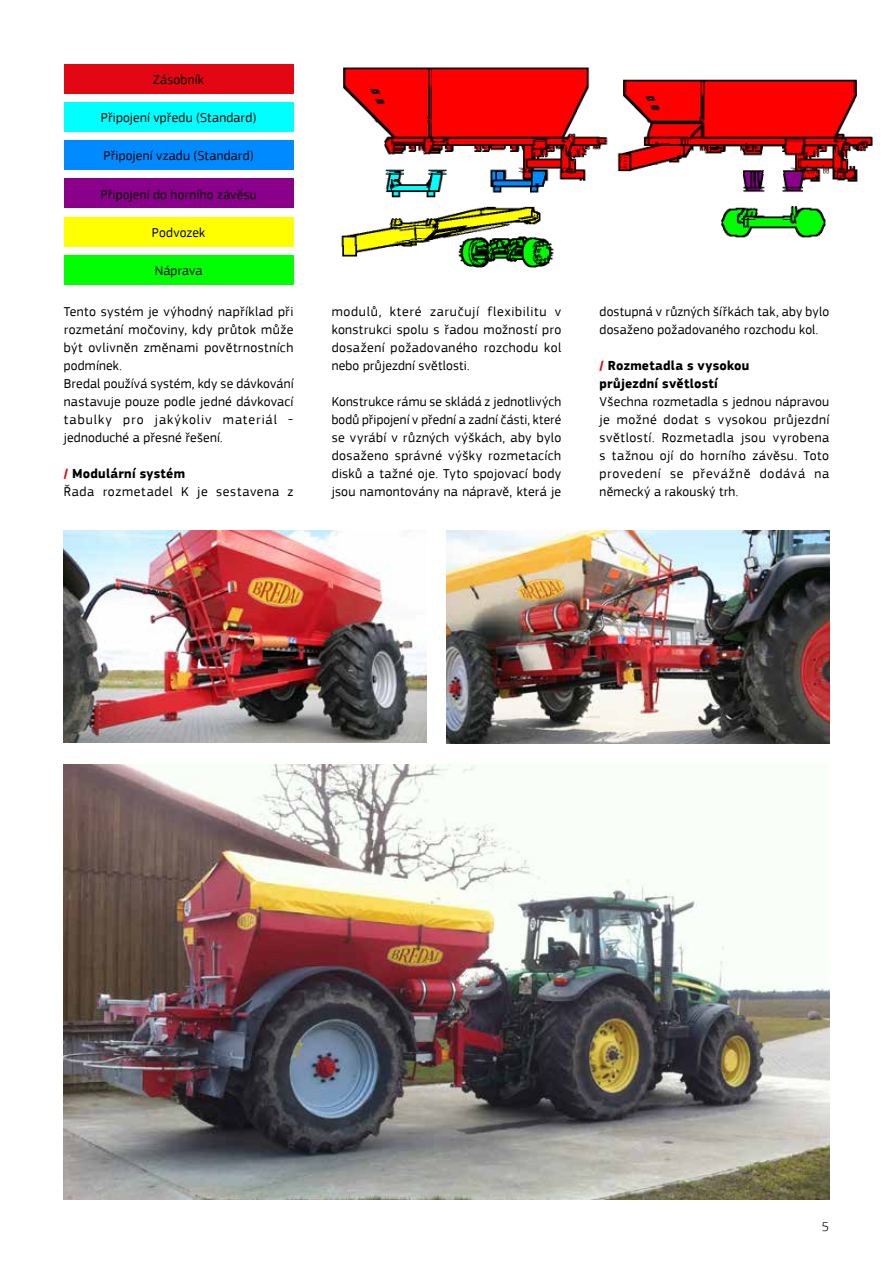
<style>
.page{position:relative;width:893px;height:1263px;background:#fff}
.page>*{position:absolute;margin:0;border:0;box-sizing:border-box;transform-origin:0 0}
.t1{font:13.5px/18px "PF Square Sans Pro";letter-spacing:.025em;color:#000;text-align:justify}
.t2{font:13.5px/18px "PF Square Sans Pro";letter-spacing:.05em;color:#000}
.t3{font:700 13.5px/18px "PF Square Sans Pro";letter-spacing:.02em;color:#000}
.t4{font:300 13.5px "PF Square Sans Pro";color:#000}
.s1{font-weight:700;color:#e30613}
.s2{font-weight:700}
.s3{color:#e30613}
</style>
<div class="page">
<img style="left:293px;top:64px;width:580px;height:221px">
<img style="left:446px;top:530px;width:383px;height:213px">
<img style="left:64px;top:530px;width:362px;height:212px">
<img style="left:64px;top:764px;width:765px;height:435px">
<div style="left:64px;top:64px;width:229px;height:30px;background:#e30613"></div>
<div style="left:64px;top:102px;width:229px;height:30px;background:#0ff"></div>
<div style="left:64px;top:140px;width:229px;height:30px;background:#008aff"></div>
<div style="left:64px;top:179px;width:229px;height:29px;background:#8a008a"></div>
<div style="left:64px;top:217px;width:229px;height:30px;background:#ff0"></div>
<div style="left:64px;top:255px;width:229px;height:30px;background:#0f0"></div>
<p class="t1" style="left:153px;top:70px;width:52px">Zásobník</p>
<p class="t1" style="left:101px;top:109px;width:157px">Připojení vpředu (Standard)</p>
<p class="t1" style="left:104px;top:147px;width:152px">Připojení vzadu (Standard)</p>
<p class="t1" style="left:101px;top:185px;width:158px">Připojení do horního závěsu</p>
<p class="t1" style="left:152px;top:223px;width:55px">Podvozek</p>
<p class="t1" style="left:155px;top:262px;width:49px">Náprava</p>
<p class="t1" style="left:64px;top:303px;width:231px;text-align:left">Tento systém je výhodný například při rozmetání močoviny, kdy průtok může být ovlivněn změnami povětrnostních podmínek.<br>Bredal používá systém, kdy se dávkování nastavuje pouze podle jedné dávkovací tabulky pro jakýkoliv materiál - jednoduché a přesné řešení.</p>
<p class="t2" style="left:64px;top:465px;width:231px"><span class="s1">/</span> <span class="s2">Modulární systém<br></span>Řada rozmetadel K je sestavena z</p>
<p class="t1" style="left:332px;top:303px;width:231px">modulů, které zaručují flexibilitu v konstrukci spolu s řadou možností pro dosažení požadovaného rozchodu kol nebo průjezdní světlosti.</p>
<p class="t1" style="left:332px;top:393px;width:231px">Konstrukce rámu se skládá z jednotlivých bodů připojení v přední a zadní části, které se vyrábí v různých výškách, aby bylo dosaženo správné výšky rozmetacích disků a tažné oje. Tyto spojovací body jsou namontovány na nápravě, která je</p>
<p class="t1" style="left:600px;top:303px;width:231px">dostupná v různých šířkách tak, aby bylo dosaženo požadovaného rozchodu kol.</p>
<p class="t3" style="left:600px;top:357px;width:151px"><span class="s3">/</span> Rozmetadla s vysokou průjezdní světlostí</p>
<p class="t1" style="left:600px;top:393px;width:231px">Všechna rozmetadla s jednou nápravou je možné dodat s vysokou průjezdní světlostí. Rozmetadla jsou vyrobena s tažnou ojí do horního závěsu. Toto provedení se převážně dodává na německý a rakouský trh.</p>
<p class="t4" style="left:822px;top:1218px;width:9px">5</p>
</div>
